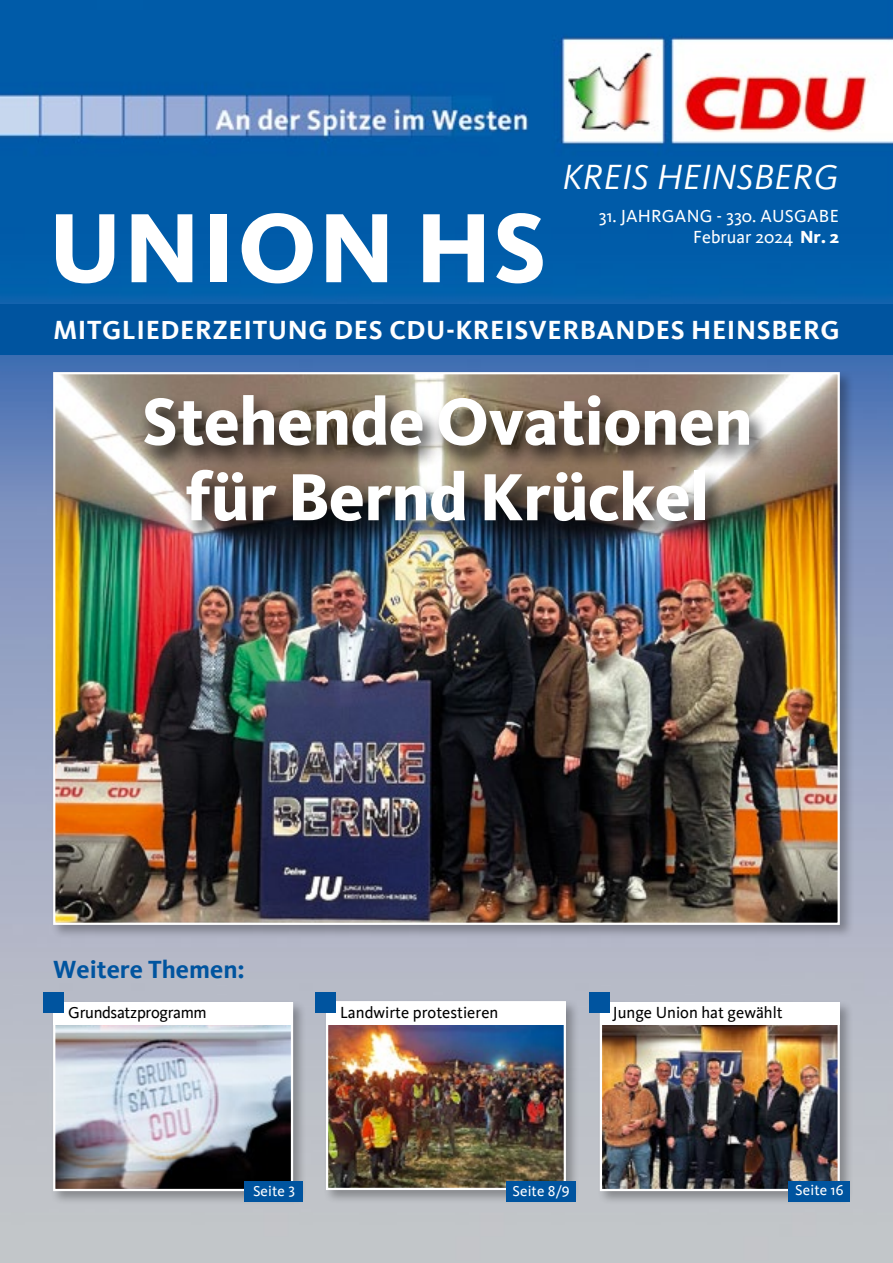
<style>
.page{position:relative;width:893px;height:1263px;background:#fff}
.page>*{position:absolute;margin:0;border:0;box-sizing:border-box;transform-origin:0 0}
.t1{font:800 102px "Kievit";letter-spacing:.015em;color:#fff}
.t2{font:800 69px/75.4px "Kievit";letter-spacing:-.01em;color:#fff;text-align:center}
.t3{font:italic 36px "Kievit";letter-spacing:.015em;color:#fff}
.t4{font:700 27px "Kievit";letter-spacing:.02em;color:#fff}
.t5{font:700 25.5px "Kievit";color:#00549f}
.t6{font:18px/21.6px "Kievit";letter-spacing:.015em;color:#fff;text-align:right}
.t7{font:16.5px "Kievit";color:#000}
.t8{font:16.5px "Kievit";letter-spacing:-.02em;color:#000}
.t9{font:15px "Kievit";letter-spacing:.005em;color:#fff}
.s1{font-weight:800}
</style>
<div class="page">
<img style="left:0;top:0;width:893px;height:1263px">
<div style="left:0;top:304px;width:893px;height:51px;background:#00549f"></div>
<div style="left:51px;top:370px;width:803px;height:569px;background:#000;opacity:.3"></div>
<img style="left:56px;top:375px;width:781px;height:547px">
<div style="left:51px;top:1000px;width:255px;height:204px;background:#000;opacity:.3"></div>
<img style="left:56px;top:1024px;width:234px;height:164px">
<div style="left:53px;top:1002px;width:240px;height:189px;border:2px solid #fff"></div>
<div style="left:53px;top:1002px;width:240px;height:22px;background:#fff"></div>
<div style="left:43px;top:992px;width:20px;height:20px;background:#00549f"></div>
<div style="left:245px;top:1181px;width:58px;height:20px;background:#00549f"></div>
<div style="left:598px;top:1000px;width:255px;height:204px;background:#000;opacity:.3"></div>
<img style="left:603px;top:1024px;width:234px;height:164px">
<div style="left:600px;top:1002px;width:240px;height:189px;border:2px solid #fff"></div>
<div style="left:600px;top:1002px;width:240px;height:22px;background:#fff"></div>
<div style="left:590px;top:992px;width:20px;height:20px;background:#00549f"></div>
<div style="left:788px;top:1181px;width:62px;height:20px;background:#00549f"></div>
<div style="left:138px;top:392px;width:633px;height:155px;background:#000;opacity:.75"></div>
<div style="left:324px;top:999px;width:255px;height:204px;background:#000;opacity:.3"></div>
<img style="left:329px;top:1024px;width:234px;height:163px">
<div style="left:326px;top:1001px;width:240px;height:189px;border:2px solid #fff"></div>
<div style="left:326px;top:1002px;width:240px;height:22px;background:#fff"></div>
<div style="left:316px;top:992px;width:20px;height:20px;background:#00549f"></div>
<div style="left:506px;top:1181px;width:70px;height:20px;background:#00549f"></div>
<h1 class="t1" style="left:48px;top:187px;width:500px">UNION HS</h1>
<h3 class="t3" style="left:562px;top:156px;width:278px">KREIS HEINSBERG</h3>
<p class="t6" style="left:599px;top:205px;width:242px">31. Jahrgang - 330. AUSGABE<br>Februar 2024 <span class="s1">Nr. 2</span></p>
<p class="t4" style="left:53px;top:314px;width:788px">MITGLIEDERZEITUNG DES CDU-KREISVERBANDES HEINSBERG</p>
<h2 class="t2" style="left:142px;top:384px;width:612px">Stehende Ovationen für Bernd Krückel</h2>
<p class="t5" style="left:53px;top:955px;width:193px">WEITERE THEMEN:</p>
<p class="t8" style="left:68px;top:1003px;width:140px">Grundsatzprogramm</p>
<p class="t7" style="left:340px;top:1003px;width:160px">Landwirte protestieren</p>
<p class="t7" style="left:613px;top:1003px;width:171px">Junge Union hat gewählt</p>
<p class="t9" style="left:253px;top:1182px;width:43px">Seite 3</p>
<p class="t9" style="left:513px;top:1182px;width:59px">Seite 8/9</p>
<p class="t9" style="left:795px;top:1181px;width:50px">Seite 16</p>
</div>
